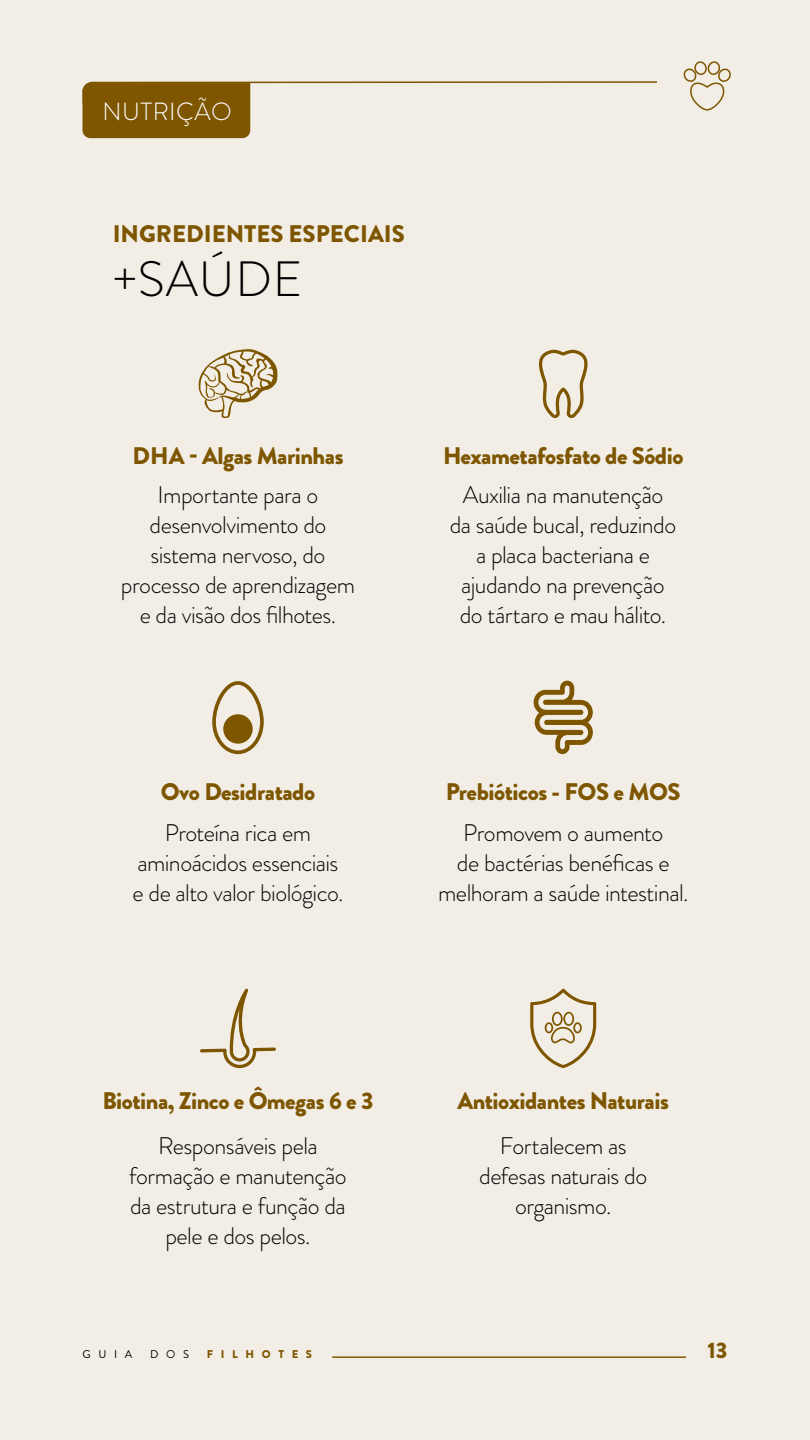
<style>
.page{position:relative;width:810px;height:1440px;background:#f2eee6}
.page>*{position:absolute;margin:0;border:0;box-sizing:border-box;transform-origin:0 0}
.t1{font:300 49.5px "Brandon Grotesque";letter-spacing:.02em;color:#000}
.t2{font:300 24.83px "Brandon Grotesque";letter-spacing:.02em;color:#fff}
.t3{font:300 24px/30px "Brandon Grotesque";letter-spacing:-.02em;color:#000;text-align:center}
.t4{font:900 24px "Brandon Grotesque";letter-spacing:-.02em;color:#7e5600}
.t5{font:900 24px "Brandon Grotesque";color:#7e5600}
.t6{font:900 22.5px "Brandon Grotesque";color:#7e5600}
.t7{font:900 11.25px "Brandon Grotesque";letter-spacing:.68em;color:#7e5600}
.t8{font:11.25px "Brandon Grotesque";letter-spacing:.68em;color:#000}
</style>
<div class="page">
<svg style="left:538px;top:350px;width:50px;height:68px"></svg>
<svg style="left:198px;top:349px;width:80px;height:69px"></svg>
<svg style="left:534px;top:681px;width:59px;height:73px"></svg>
<svg style="left:200px;top:989px;width:76px;height:79px"></svg>
<svg style="left:212px;top:681px;width:52px;height:73px"></svg>
<svg style="left:530px;top:989px;width:66px;height:79px"></svg>
<svg style="left:683px;top:61px;width:48px;height:50px"></svg>
<hr style="left:332px;top:1356px;width:354px;height:2px;background:#7e5600">
<svg style="left:82px;top:81px;width:575px;height:57px"></svg>
<p class="t2" style="left:103px;top:94px;width:131px">NUTRIÇÃO</p>
<p class="t5" style="left:113px;top:217px;width:294px">INGREDIENTES ESPECIAIS</p>
<p class="t1" style="left:112px;top:245px;width:191px">+SAÚDE</p>
<p class="t4" style="left:133px;top:439px;width:213px">DHA - Algas Marinhas</p>
<p class="t4" style="left:443px;top:439px;width:242px">Hexametafosfato de Sódio</p>
<p class="t3" style="left:121px;top:480px;width:236px">Importante para o desenvolvimento do sistema nervoso, do processo de aprendizagem e da visão dos filhotes.</p>
<p class="t3" style="left:450px;top:480px;width:228px">Auxilia na manutenção da saúde bucal, reduzindo a placa bacteriana e ajudando na prevenção do tártaro e mau hálito.</p>
<p class="t4" style="left:161px;top:775px;width:156px">Ovo Desidratado</p>
<p class="t4" style="left:446px;top:775px;width:236px">Prebióticos - FOS e MOS</p>
<p class="t3" style="left:133px;top:818px;width:212px">Proteína rica em aminoácidos essenciais e de alto valor biológico.</p>
<p class="t3" style="left:438px;top:818px;width:252px">Promovem o aumento<br>de bactérias benéficas e melhoram a saúde intestinal.</p>
<p class="t4" style="left:102px;top:1084px;width:273px">Biotina, Zinco e Ômegas 6 e 3</p>
<p class="t4" style="left:457px;top:1084px;width:213px">Antioxidantes Naturais</p>
<p class="t3" style="left:129px;top:1131px;width:219px">Responsáveis pela formação e manutenção da estrutura e função da pele e dos pelos.</p>
<p class="t3" style="left:479px;top:1131px;width:170px">Fortalecem as defesas naturais do organismo.</p>
<p class="t8" style="left:82px;top:1347px;width:51px">GUIA</p>
<p class="t8" style="left:150px;top:1347px;width:40px">DOS</p>
<p class="t7" style="left:207px;top:1346px;width:107px">FILHOTES</p>
<p class="t6" style="left:707px;top:1335px;width:22px">13</p>
</div>
